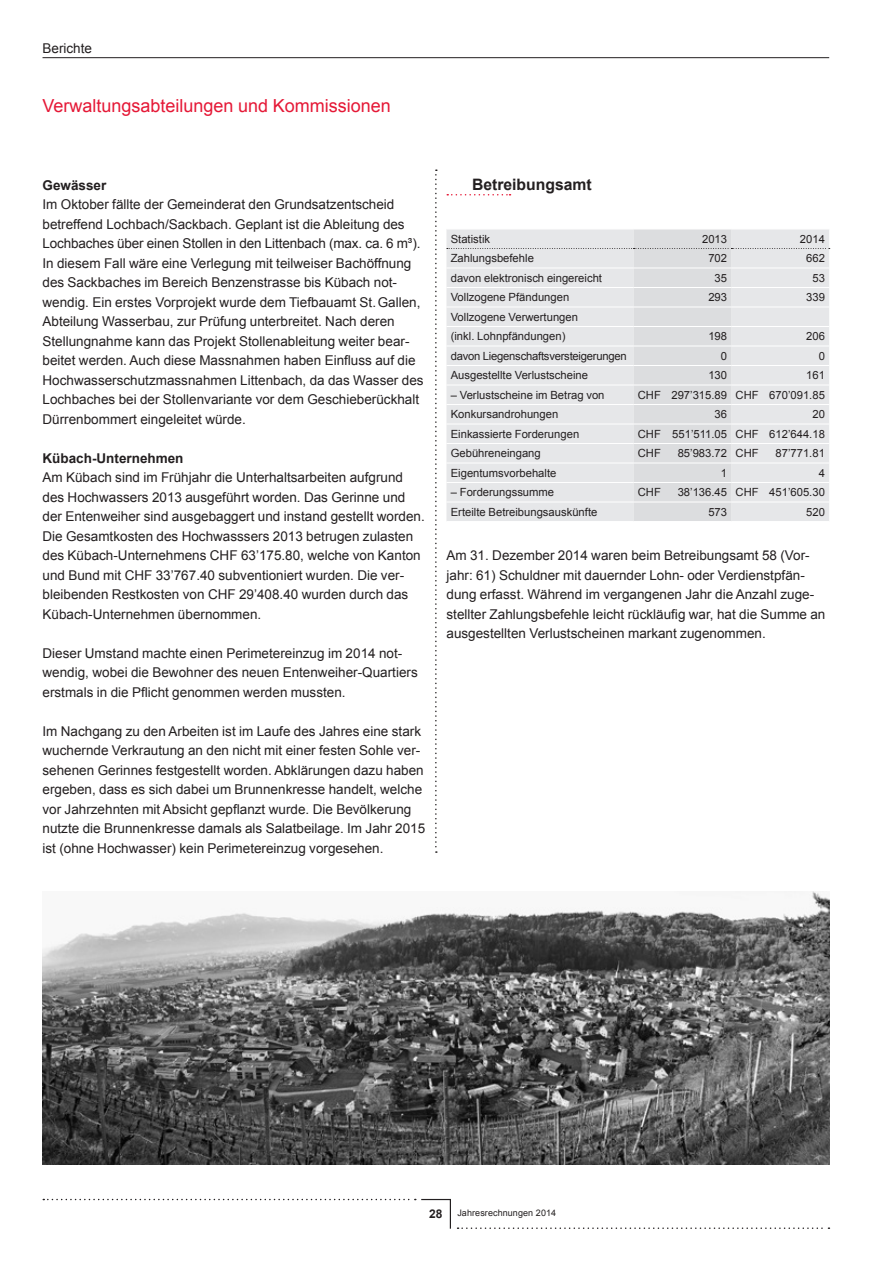
<style>
.page{position:relative;width:893px;height:1263px;background:#fff}
.page>*{position:absolute;margin:0;border:0;box-sizing:border-box;transform-origin:0 0}
.t1{font:18px "Arial";color:#e51836}
.t2{font:700 15.75px "Arial";color:#231f20}
.t3{font:13.5px/19.5px "Arial";color:#231f20}
.t4{font:700 13.5px "Arial";color:#231f20}
.t5{font:11.25px/19.5px "Arial";color:#231f20}
.t6{font:11.25px "Arial";letter-spacing:-.02em;color:#231f20}
.t7{font:9px "Arial";letter-spacing:.01em;color:#231f20}
.s1{font-weight:700;font-size:12px}
</style>
<div class="page">
<svg style="left:43px;top:1198px;width:408px;height:31px"></svg>
<svg style="left:458px;top:1227px;width:371px;height:2px"></svg>
<svg style="left:435px;top:169px;width:2px;height:684px"></svg>
<hr style="left:43px;top:57px;width:786px;height:1px;background:#231f20">
<svg style="left:447px;top:194px;width:63px;height:1px"></svg>
<svg style="left:447px;top:229px;width:383px;height:292px;background:#e4e5e7"></svg>
<hr style="left:634px;top:229px;width:97px;height:1px;background:#fff">
<hr style="left:731px;top:229px;width:98px;height:1px;background:#fff">
<img style="left:43px;top:892px;width:786px;height:273px">
<p class="t3" style="left:43px;top:39px;width:51px">Berichte</p>
<h1 class="t1" style="left:43px;top:94px;width:350px">Verwaltungsabteilungen und Kommissionen</h1>
<p class="t4" style="left:43px;top:176px;width:65px">Gewässer</p>
<p class="t3" style="left:43px;top:195px;width:383px">Im Oktober fällte der Gemeinderat den Grundsatzentscheid betreffend Lochbach/Sackbach. Geplant ist die Ableitung des Lochbaches über einen Stollen in den Littenbach (max. ca. 6 m³).<br>In diesem Fall wäre eine Verlegung mit teilweiser Bachöffnung des Sackbaches im Bereich Benzenstrasse bis Kübach not&shy;wendig. Ein erstes Vorprojekt wurde dem Tiefbauamt St.Gallen, Abteilung Wasserbau, zur Prüfung unterbreitet. Nach deren Stellungnahme kann das Projekt Stollenableitung weiter bear&shy;beitet werden. Auch diese Massnahmen haben Einfluss auf die Hochwasserschutzmassnahmen Littenbach, da das Wasser des Lochbaches bei der Stollenvariante vor dem Geschieberückhalt Dürrenbommert eingeleitet würde.</p>
<p class="t4" style="left:43px;top:449px;width:143px">Kübach-Unternehmen</p>
<p class="t3" style="left:43px;top:468px;width:384px">Am Kübach sind im Frühjahr die Unterhaltsarbeiten aufgrund des Hochwassers 2013 ausgeführt worden. Das Gerinne und der Entenweiher sind ausgebaggert und instand gestellt worden.<br>Die Gesamtkosten des Hochwasssers 2013 betrugen zulasten des Kübach-Unternehmens CHF 63’175.80, welche von Kanton und Bund mit CHF 33’767.40 subventioniert wurden. Die ver&shy;bleibenden Restkosten von CHF 29’408.40 wurden durch das Kübach-Unternehmen übernommen.</p>
<p class="t3" style="left:43px;top:643px;width:377px">Dieser Umstand machte einen Perimetereinzug im 2014 not&shy;wendig, wobei die Bewohner des neuen Entenweiher-Quartiers erstmals in die Pflicht genommen werden mussten.</p>
<p class="t3" style="left:43px;top:721px;width:384px">Im Nachgang zu den Arbeiten ist im Laufe des Jahres eine stark wuchernde Verkrautung an den nicht mit einer festen Sohle ver&shy;sehenen Gerinnes festgestellt worden. Abklärungen dazu haben ergeben, dass es sich dabei um Brunnenkresse handelt, welche vor Jahrzehnten mit Absicht gepflanzt wurde. Die Bevölkerung nutzte die Brunnenkresse damals als Salatbeilage. Im Jahr 2015 ist (ohne Hochwasser) kein Perimetereinzug vorgesehen.</p>
<p class="t2" style="left:472px;top:174px;width:121px">Betreibungsamt</p>
<p class="t5" style="left:451px;top:229px;width:41px">Statistik</p>
<p class="t5" style="left:702px;top:229px;width:27px">2013</p>
<p class="t5" style="left:800px;top:229px;width:27px">2014</p>
<p class="t5" style="left:451px;top:249px;width:85px">Zahlungsbefehle</p>
<p class="t5" style="left:708px;top:249px;width:20px">702</p>
<p class="t5" style="left:806px;top:249px;width:20px">662</p>
<p class="t5" style="left:451px;top:268px;width:153px">davon elektronisch eingereicht</p>
<p class="t5" style="left:715px;top:268px;width:14px">35</p>
<p class="t5" style="left:812px;top:268px;width:14px">53</p>
<p class="t5" style="left:451px;top:288px;width:120px">Vollzogene Pfändungen</p>
<p class="t5" style="left:708px;top:288px;width:20px">293</p>
<p class="t5" style="left:806px;top:288px;width:20px">339</p>
<p class="t5" style="left:451px;top:307px;width:129px">Vollzogene Verwertungen (inkl. Lohnpfändungen)</p>
<p class="t5" style="left:708px;top:327px;width:20px">198</p>
<p class="t5" style="left:806px;top:327px;width:20px">206</p>
<p class="t6" style="left:451px;top:348px;width:178px">davon Liegenschaftsversteigerungen</p>
<p class="t5" style="left:721px;top:346px;width:8px">0</p>
<p class="t5" style="left:819px;top:346px;width:8px">0</p>
<p class="t5" style="left:451px;top:366px;width:139px">Ausgestellte Verlustscheine</p>
<p class="t5" style="left:708px;top:366px;width:20px">130</p>
<p class="t5" style="left:806px;top:366px;width:20px">161</p>
<p class="t5" style="left:451px;top:385px;width:155px">– Verlustscheine im Betrag von</p>
<p class="t5" style="left:638px;top:385px;width:189px">CHF 297’315.89 CHF 670’091.85</p>
<p class="t5" style="left:451px;top:405px;width:109px">Konkursandrohungen</p>
<p class="t5" style="left:715px;top:405px;width:14px">36</p>
<p class="t5" style="left:812px;top:405px;width:14px">20</p>
<p class="t5" style="left:451px;top:424px;width:130px">Einkassierte Forderungen</p>
<p class="t5" style="left:638px;top:424px;width:189px">CHF 551’511.05 CHF 612’644.18</p>
<p class="t5" style="left:451px;top:444px;width:92px">Gebühreneingang</p>
<p class="t5" style="left:638px;top:444px;width:25px">CHF</p>
<p class="t5" style="left:678px;top:444px;width:83px">85’983.72 CHF</p>
<p class="t5" style="left:775px;top:444px;width:51px">87’771.81</p>
<p class="t5" style="left:451px;top:463px;width:107px">Eigentumsvorbehalte</p>
<p class="t5" style="left:721px;top:463px;width:8px">1</p>
<p class="t5" style="left:819px;top:463px;width:8px">4</p>
<p class="t5" style="left:451px;top:483px;width:105px">– Forderungssumme</p>
<p class="t5" style="left:638px;top:483px;width:25px">CHF</p>
<p class="t5" style="left:678px;top:483px;width:149px">38’136.45 CHF 451’605.30</p>
<p class="t5" style="left:451px;top:502px;width:148px">Erteilte Betreibungsauskünfte</p>
<p class="t5" style="left:708px;top:502px;width:20px">573</p>
<p class="t5" style="left:806px;top:502px;width:20px">520</p>
<p class="t3" style="left:446px;top:546px;width:380px">Am 31. Dezember 2014 waren beim Betreibungsamt 58 (Vor&shy;jahr: 61) Schuldner mit dauernder Lohn- oder Verdienstpfän&shy;dung erfasst. Während im vergangenen Jahr die Anzahl zuge&shy;stellter Zahlungsbefehle leicht rückläufig war, hat die Summe an ausgestellten Verlustscheinen markant zugenommen.</p>
<p class="t7" style="left:429px;top:1207px;width:129px"><span class="s1">28</span> Jahresrechnungen 2014</p>
</div>
